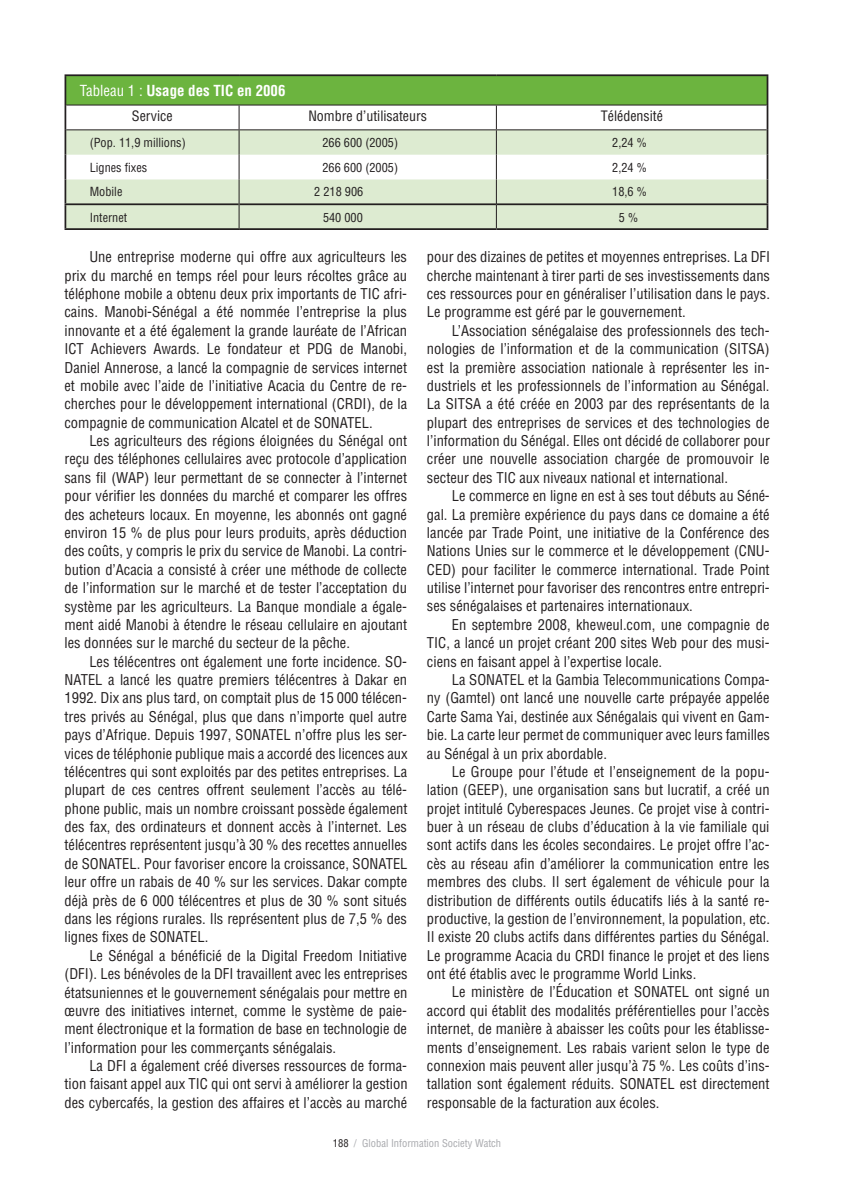
<style>
.page{position:relative;width:844px;height:1191px;background:#fff}
.page>*{position:absolute;margin:0;border:0;box-sizing:border-box;transform-origin:0 0}
.t1{font:700 condensed 14.88px "Helvetica";color:#fff}
.t2{font:condensed 14.53px/18.4px "Helvetica";color:#231f20;text-align:justify}
.t3{font:condensed 14px "Helvetica";color:#231f20}
.t4{font:condensed 12.25px "Helvetica";color:#231f20}
.t5{font:condensed 10.5px "Helvetica";color:#a8a9ad}
.s1{font-weight:400}
.s2{color:#231f20}
</style>
<div class="page">
<div style="left:65px;top:75px;width:702px;height:30px;background:#6cb43f"></div>
<svg style="left:66px;top:130px;width:700px;height:98px;fill:#ddebd1"></svg>
<hr style="left:766px;top:76px;width:2px;height:29px;background:#231f20">
<hr style="left:64px;top:74px;width:175px;height:2px;background:#231f20">
<hr style="left:64px;top:76px;width:2px;height:29px;background:#231f20">
<hr style="left:239px;top:74px;width:257px;height:2px;background:#231f20">
<hr style="left:496px;top:74px;width:272px;height:2px;background:#231f20">
<hr style="left:64px;top:105px;width:2px;height:25px;background:#231f20">
<hr style="left:766px;top:105px;width:2px;height:25px;background:#231f20">
<hr style="left:64px;top:130px;width:2px;height:25px;background:#231f20">
<hr style="left:766px;top:130px;width:2px;height:25px;background:#231f20">
<hr style="left:64px;top:155px;width:2px;height:24px;background:#231f20">
<hr style="left:766px;top:155px;width:2px;height:24px;background:#231f20">
<hr style="left:64px;top:179px;width:2px;height:24px;background:#231f20">
<hr style="left:766px;top:179px;width:2px;height:24px;background:#231f20">
<hr style="left:64px;top:203px;width:174px;height:2px;background:#231f20">
<hr style="left:64px;top:205px;width:2px;height:23px;background:#231f20">
<hr style="left:239px;top:203px;width:257px;height:2px;background:#231f20">
<hr style="left:496px;top:203px;width:272px;height:2px;background:#231f20">
<hr style="left:766px;top:205px;width:2px;height:23px;background:#231f20">
<hr style="left:66px;top:105px;width:173px;height:1px;background:#231f20">
<hr style="left:239px;top:105px;width:257px;height:1px;background:#231f20">
<hr style="left:496px;top:105px;width:270px;height:1px;background:#231f20">
<hr style="left:66px;top:129px;width:173px;height:1px;background:#231f20">
<hr style="left:239px;top:129px;width:257px;height:1px;background:#231f20">
<hr style="left:496px;top:129px;width:270px;height:1px;background:#231f20">
<svg style="left:238px;top:105px;width:1px;height:123px"></svg>
<svg style="left:496px;top:105px;width:1px;height:123px"></svg>
<hr style="left:64px;top:228px;width:175px;height:2px;background:#231f20">
<hr style="left:239px;top:228px;width:257px;height:2px;background:#231f20">
<hr style="left:496px;top:228px;width:272px;height:2px;background:#231f20">
<p class="t1" style="left:80px;top:82px;width:207px"><span class="s1">Tableau 1 :</span> Usage des TIC en 2006</p>
<p class="t3" style="left:132px;top:108px;width:42px">Service</p>
<p class="t3" style="left:308px;top:108px;width:120px">Nombre d’utilisateurs</p>
<p class="t3" style="left:600px;top:108px;width:64px">Télédensité</p>
<p class="t4" style="left:90px;top:135px;width:97px">(Pop. 11,9 millions)</p>
<p class="t4" style="left:322px;top:135px;width:77px">266 600 (2005)</p>
<p class="t4" style="left:612px;top:135px;width:36px">2,24 %</p>
<p class="t4" style="left:90px;top:160px;width:59px">Lignes fixes</p>
<p class="t4" style="left:322px;top:160px;width:77px">266 600 (2005)</p>
<p class="t4" style="left:612px;top:160px;width:36px">2,24 %</p>
<p class="t4" style="left:90px;top:184px;width:34px">Mobile</p>
<p class="t4" style="left:314px;top:184px;width:50px">2 218 906</p>
<p class="t4" style="left:612px;top:184px;width:36px">18,6 %</p>
<p class="t4" style="left:90px;top:209px;width:39px">Internet</p>
<p class="t4" style="left:323px;top:209px;width:41px">540 000</p>
<p class="t4" style="left:618px;top:209px;width:21px">5 %</p>
<p class="t2" style="left:64px;top:248px;width:344px;text-indent:25px">Une entreprise moderne qui offre aux agriculteurs les prix du marché en temps réel pour leurs récoltes grâce au téléphone mobile a obtenu deux prix importants de TIC afri&shy;cains. Manobi-Sénégal a été nommée l’entreprise la plus innovante et a été également la grande lauréate de l’African ICT Achievers Awards. Le fondateur et PDG de Manobi, Daniel Annerose, a lancé la compagnie de services internet et mobile avec l’aide de l’initiative Acacia du Centre de re&shy;cherches pour le développement international (CRDI), de la compagnie de communication Alcatel et de SONATEL.</p>
<p class="t2" style="left:64px;top:431px;width:344px;text-indent:25px">Les agriculteurs des régions éloignées du Sénégal ont reçu des téléphones cellulaires avec protocole d’application sans fil (WAP) leur permettant de se connecter à l’internet pour vérifier les données du marché et comparer les offres des acheteurs locaux. En moyenne, les abonnés ont gagné environ 15 % de plus pour leurs produits, après déduction des coûts, y compris le prix du service de Manobi. La contri&shy;bution d’Acacia a consisté à créer une méthode de collecte de l’information sur le marché et de tester l’acceptation du système par les agriculteurs. La Banque mondiale a égale&shy;ment aidé Manobi à étendre le réseau cellulaire en ajoutant les données sur le marché du secteur de la pêche.</p>
<p class="t2" style="left:64px;top:652px;width:344px;text-indent:25px">Les télécentres ont également une forte incidence. SO-NATEL a lancé les quatre premiers télécentres à Dakar en 1992. Dix ans plus tard, on comptait plus de 15 000 télécen&shy;tres privés au Sénégal, plus que dans n’importe quel autre pays d’Afrique. Depuis 1997, SONATEL n’offre plus les ser&shy;vices de téléphonie publique mais a accordé des licences aux télécentres qui sont exploités par des petites entreprises. La plupart de ces centres offrent seulement l’accès au télé&shy;phone public, mais un nombre croissant possède également des fax, des ordinateurs et donnent accès à l’internet. Les télécentres représentent jusqu’à 30 % des recettes annuelles de SONATEL. Pour favoriser encore la croissance, SONATEL leur offre un rabais de 40 % sur les services. Dakar compte déjà près de 6 000 télécentres et plus de 30 % sont situés dans les régions rurales. Ils représentent plus de 7,5 % des lignes fixes de SONATEL.</p>
<p class="t2" style="left:64px;top:946px;width:344px;text-indent:25px">Le Sénégal a bénéficié de la Digital Freedom Initiative (DFI). Les bénévoles de la DFI travaillent avec les entreprises étatsuniennes et le gouvernement sénégalais pour mettre en œuvre des initiatives internet, comme le système de paie&shy;ment électronique et la formation de base en technologie de l’information pour les commerçants sénégalais.</p>
<p class="t2" style="left:64px;top:1056px;width:344px;text-indent:25px">La DFI a également créé diverses ressources de forma&shy;tion faisant appel aux TIC qui ont servi à améliorer la gestion des cybercafés, la gestion des affaires et l’accès au marché</p>
<p class="t2" style="left:427px;top:248px;width:344px">pour des dizaines de petites et moyennes entreprises. La DFI cherche maintenant à tirer parti de ses investissements dans ces ressources pour en généraliser l’utilisation dans le pays.<br>Le programme est géré par le gouvernement.</p>
<p class="t2" style="left:427px;top:321px;width:344px;text-indent:25px">L’Association sénégalaise des professionnels des tech&shy;nologies de l’information et de la communication (SITSA) est la première association nationale à représenter les in&shy;dustriels et les professionnels de l’information au Sénégal.<br>La SITSA a été créée en 2003 par des représentants de la plupart des entreprises de services et des technologies de l’information du Sénégal. Elles ont décidé de collaborer pour créer une nouvelle association chargée de promouvoir le secteur des TIC aux niveaux national et international.</p>
<p class="t2" style="left:427px;top:486px;width:344px;text-indent:25px">Le commerce en ligne en est à ses tout débuts au Séné&shy;gal. La première expérience du pays dans ce domaine a été lancée par Trade Point, une initiative de la Conférence des Nations Unies sur le commerce et le développement (CNU-CED) pour faciliter le commerce international. Trade Point utilise l’internet pour favoriser des rencontres entre entrepri&shy;ses sénégalaises et partenaires internationaux.</p>
<p class="t2" style="left:427px;top:615px;width:344px;text-indent:25px">En septembre 2008, kheweul.com, une compagnie de TIC, a lancé un projet créant 200 sites Web pour des musi&shy;ciens en faisant appel à l’expertise locale.</p>
<p class="t2" style="left:427px;top:670px;width:344px;text-indent:25px">La SONATEL et la Gambia Telecommunications Compa&shy;ny (Gamtel) ont lancé une nouvelle carte prépayée appelée Carte Sama Yai, destinée aux Sénégalais qui vivent en Gam&shy;bie. La carte leur permet de communiquer avec leurs familles au Sénégal à un prix abordable.</p>
<p class="t2" style="left:427px;top:762px;width:344px;text-indent:25px">Le Groupe pour l’étude et l’enseignement de la popu&shy;lation (GEEP), une organisation sans but lucratif, a créé un projet intitulé Cyberespaces Jeunes. Ce projet vise à contri&shy;buer à un réseau de clubs d’éducation à la vie familiale qui sont actifs dans les écoles secondaires. Le projet offre l’ac&shy;cès au réseau afin d’améliorer la communication entre les membres des clubs. Il sert également de véhicule pour la distribution de différents outils éducatifs liés à la santé re&shy;productive, la gestion de l’environnement, la population, etc.<br>Il existe 20 clubs actifs dans différentes parties du Sénégal.<br>Le programme Acacia du CRDI finance le projet et des liens ont été établis avec le programme World Links.</p>
<p class="t2" style="left:427px;top:983px;width:344px;text-indent:25px">Le ministère de l’Éducation et SONATEL ont signé un accord qui établit des modalités préférentielles pour l’accès internet, de manière à abaisser les coûts pour les établisse&shy;ments d’enseignement. Les rabais varient selon le type de connexion mais peuvent aller jusqu’à 75 %. Les coûts d’ins&shy;tallation sont également réduits. SONATEL est directement responsable de la facturation aux écoles.</p>
<p class="t5" style="left:333px;top:1137px;width:170px"><span class="s2">188</span> / Global Information Society Watch</p>
</div>
